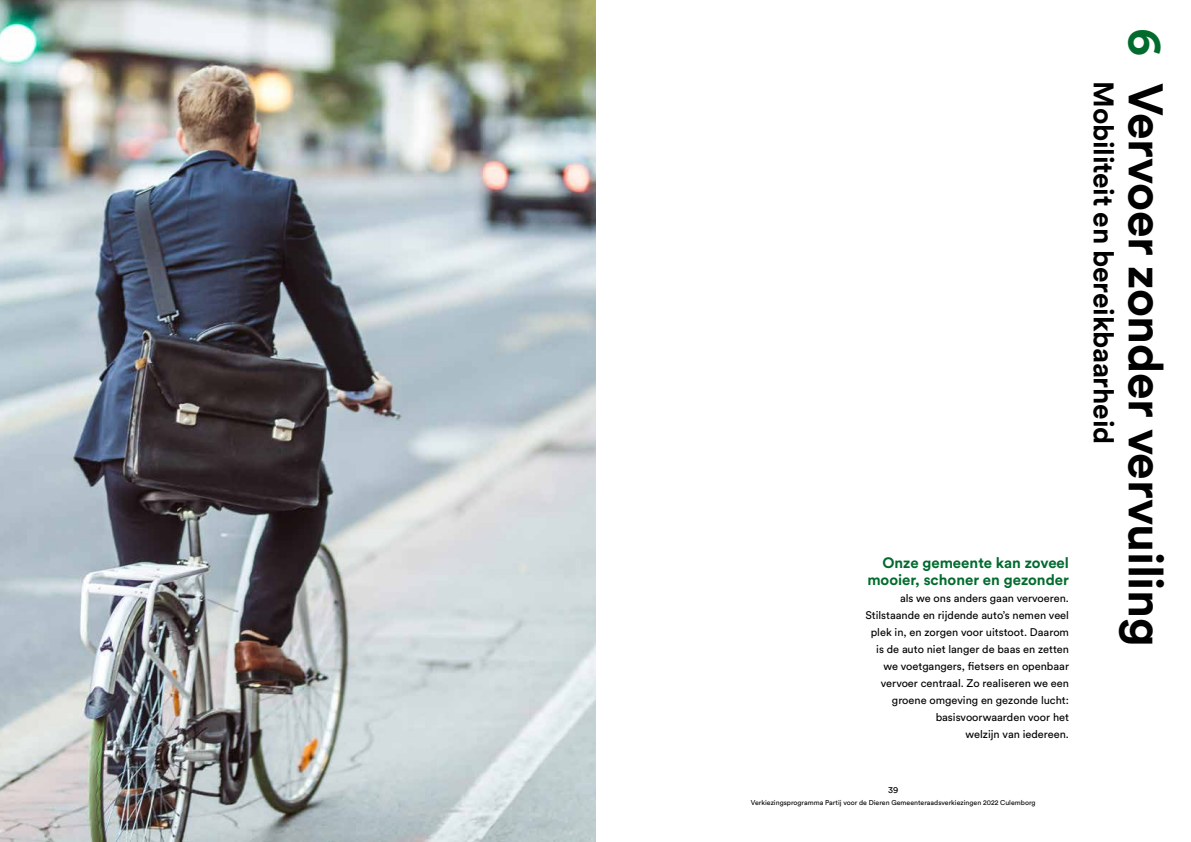
<style>
.page{position:relative;width:1191px;height:842px;background:#fff}
.page>*{position:absolute;margin:0;border:0;box-sizing:border-box;transform-origin:0 0}
.t1{font:700 48px "Circular Pro";letter-spacing:-.01em;color:#000}
.t2{font:700 28px "Circular Pro";letter-spacing:-.01em;color:#000}
.t3{font:700 15px/17px "Circular Pro";color:#006b2d;text-align:right}
.t4{font:11px/17px "Circular Pro";color:#000;text-align:right}
.t5{font:9px "Circular Pro";color:#000}
.t6{font:7px "Circular Pro";color:#000}
.s1{color:#006b2d}
</style>
<div class="page">
<img style="left:0;top:0;width:595px;height:842px">
<h3 class="t3" style="left:867px;top:554px;width:203px">Onze gemeente kan zoveel mooier, schoner en gezonder</h3>
<p class="t4" style="left:865px;top:589px;width:205px">als we ons anders gaan vervoeren.<br>Stilstaande en rijdende auto’s nemen veel plek in, en zorgen voor uitstoot. Daarom is de auto niet langer de baas en zetten we voetgangers, fietsers en openbaar vervoer centraal. Zo realiseren we een groene omgeving en gezonde lucht: basisvoorwaarden voor het<br>welzijn van iedereen.</p>
<p class="t5" style="left:888px;top:783px;width:12px">39</p>
<p class="t6" style="left:751px;top:797px;width:286px">Verkiezingsprogramma Partij voor de Dieren Gemeenteraadsverkiezingen 2022 Culemborg</p>
<h1 class="t1" style="left:1178px;top:28px;width:619px;rotate:90deg"><span class="s1">6</span> Vervoer zonder vervuiling</h1>
<h2 class="t2" style="left:1122px;top:81px;width:364px;rotate:90deg">Mobiliteit en bereikbaarheid</h2>
</div>
